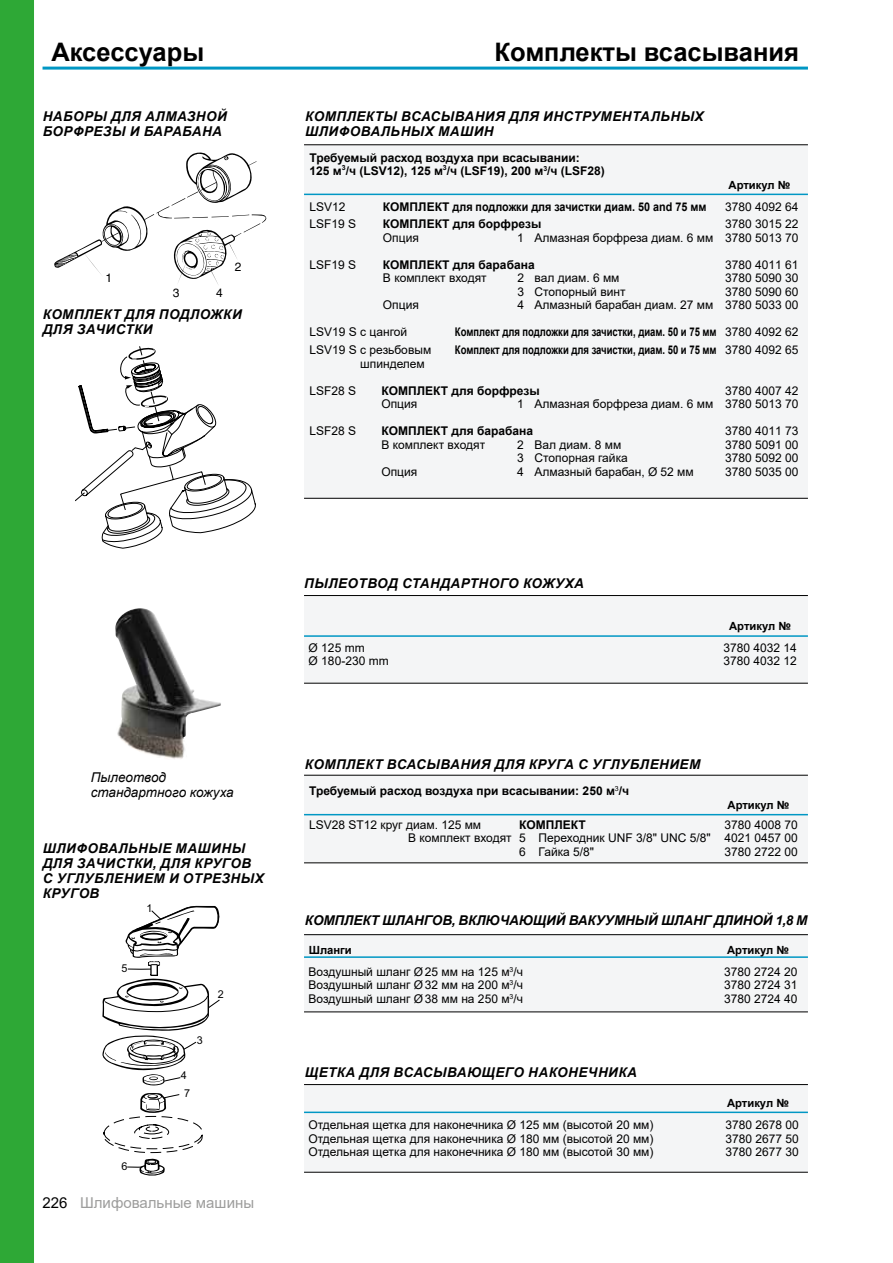
<style>
.page{position:relative;width:893px;height:1263px;background:#fff}
.page>*{position:absolute;margin:0;border:0;box-sizing:border-box;transform-origin:0 0}
.t1{font:700 25.5px "Arial";color:#000}
.t2{font:15px "Arial";color:#9d9d9c}
.t3{font:italic 700 13.5px/15px "Arial";letter-spacing:.035em;color:#000}
.t4{font:italic 700 13.5px "Arial";letter-spacing:-.005em;color:#000}
.t5{font:italic 13.5px/15px "Arial";color:#000}
.t6{font:12px "Arial";color:#000}
.t7{font:700 12px/13.5px "Arial";color:#000}
.t8{font:700 12px "Arial";color:#000;scale:.79 1}
.t9{font:12px "Helvetica";color:#000}
.t10{font:700 11.25px "Arial";color:#000}
.t11{font:10.8px "Arial";color:#000}
.t12{font:700 7.05px "Arial";color:#000}
.s1{font-weight:400}
.s2{color:#000}
</style>
<div class="page">
<div style="left:0;top:0;width:34px;height:1263px;background:#2ea836"></div>
<hr style="left:43px;top:67px;width:765px;height:3px;background:#0097c4">
<svg style="left:75px;top:346px;width:181px;height:203px"></svg>
<svg style="left:127px;top:1159px;width:38px;height:17px"></svg>
<svg style="left:104px;top:1093px;width:99px;height:60px"></svg>
<svg style="left:102px;top:905px;width:118px;height:180px"></svg>
<svg style="left:54px;top:152px;width:213px;height:132px"></svg>
<div style="left:304px;top:145px;width:504px;height:353px;background:#f4f5f6"></div>
<hr style="left:304px;top:144px;width:504px;height:1px;background:#000">
<hr style="left:304px;top:498px;width:504px;height:1px;background:#000">
<hr style="left:304px;top:194px;width:504px;height:1px;background:#0097c4">
<div style="left:304px;top:775px;width:504px;height:88px;background:#f4f5f6"></div>
<hr style="left:304px;top:775px;width:504px;height:1px;background:#000">
<hr style="left:304px;top:862px;width:504px;height:1px;background:#000">
<hr style="left:304px;top:814px;width:504px;height:1px;background:#0097c4">
<div style="left:304px;top:935px;width:504px;height:77px;background:#f4f5f6"></div>
<hr style="left:304px;top:934px;width:504px;height:1px;background:#000">
<hr style="left:304px;top:1012px;width:504px;height:1px;background:#000">
<hr style="left:304px;top:956px;width:504px;height:2px;background:#0097c4">
<div style="left:304px;top:1084px;width:504px;height:88px;background:#f4f5f6"></div>
<hr style="left:304px;top:1084px;width:504px;height:1px;background:#000">
<hr style="left:304px;top:1172px;width:504px;height:1px;background:#000">
<hr style="left:304px;top:1111px;width:504px;height:2px;background:#0097c4">
<div style="left:304px;top:595px;width:504px;height:88px;background:#f4f5f6"></div>
<hr style="left:304px;top:595px;width:504px;height:1px;background:#000">
<hr style="left:304px;top:683px;width:504px;height:1px;background:#000">
<hr style="left:304px;top:635px;width:504px;height:2px;background:#0097c4">
<img style="left:115px;top:608px;width:106px;height:151px">
<h1 class="t1" style="left:51px;top:34px;width:154px">Аксессуары</h1>
<h1 class="t1" style="left:495px;top:34px;width:306px">Комплекты всасывания</h1>
<p class="t3" style="left:43px;top:109px;width:186px">НАБОРЫ ДЛЯ АЛМАЗНОЙ<br>БОРФРЕЗЫ И БАРАБАНА</p>
<p class="t9" style="left:106px;top:271px;width:8px">1</p>
<p class="t9" style="left:173px;top:286px;width:8px">3</p>
<p class="t9" style="left:216px;top:286px;width:8px">4</p>
<p class="t9" style="left:235px;top:260px;width:8px">2</p>
<p class="t3" style="left:43px;top:307px;width:201px">КОМПЛЕКТ ДЛЯ ПОДЛОЖКИ<br>ДЛЯ ЗАЧИСТКИ</p>
<p class="t3" style="left:305px;top:109px;width:400px">КОМПЛЕКТЫ ВСАСЫВАНИЯ ДЛЯ ИНСТРУМЕНТАЛЬНЫХ<br>ШЛИФОВАЛЬНЫХ МАШИН</p>
<p class="t7" style="left:310px;top:151px;width:297px">Требуемый расход воздуха при всасывании:<br>125 м /ч (LSV12), 125 м /ч (LSF19), 200 м<sup>3</sup>/ч (LSF28)</p>
<p class="t12" style="left:342px;top:162px;width:5px">3</p>
<p class="t12" style="left:443px;top:162px;width:5px">3</p>
<p class="t10" style="left:729px;top:177px;width:63px">Артикул №</p>
<p class="t6" style="left:310px;top:198px;width:38px">LSV12</p>
<p class="t7" style="left:383px;top:200px;width:325px">КОМПЛЕКТ для подложки для зачистки диам. 50 and 75 мм</p>
<p class="t6" style="left:725px;top:198px;width:75px">3780 4092 64</p>
<p class="t6" style="left:310px;top:216px;width:48px">LSF19 S</p>
<p class="t7" style="left:383px;top:217px;width:160px">КОМПЛЕКТ для борфрезы</p>
<p class="t6" style="left:725px;top:216px;width:75px">3780 3015 22</p>
<p class="t6" style="left:383px;top:229px;width:37px">Опция</p>
<p class="t6" style="left:517px;top:229px;width:283px">1 Алмазная борфреза диам. 6 мм 3780 5013 70</p>
<p class="t6" style="left:310px;top:256px;width:48px">LSF19 S</p>
<p class="t7" style="left:383px;top:258px;width:153px">КОМПЛЕКТ для барабана</p>
<p class="t6" style="left:725px;top:256px;width:75px">3780 4011 61</p>
<p class="t6" style="left:383px;top:270px;width:105px">В комплект входят</p>
<p class="t6" style="left:517px;top:270px;width:104px">2 вал диам. 6 мм</p>
<p class="t6" style="left:725px;top:270px;width:75px">3780 5090 30</p>
<p class="t6" style="left:517px;top:283px;width:110px">3 Стопорный винт</p>
<p class="t6" style="left:725px;top:283px;width:75px">3780 5090 60</p>
<p class="t6" style="left:383px;top:297px;width:37px">Опция</p>
<p class="t6" style="left:517px;top:297px;width:283px">4 Алмазный барабан диам. 27 мм 3780 5033 00</p>
<p class="t6" style="left:310px;top:324px;width:99px">LSV19 S с цангой</p>
<p class="t8" style="left:455px;top:324px;width:436px">Комплект для подложки для зачистки, диам. 50 и 75 мм <span class="s1">3780 4092 62</span></p>
<p class="t6" style="left:310px;top:342px;width:123px">LSV19 S с резьбовым</p>
<p class="t8" style="left:455px;top:341px;width:436px">Комплект для подложки для зачистки, диам. 50 и 75 мм <span class="s1">3780 4092 65</span></p>
<p class="t6" style="left:360px;top:355px;width:66px">шпинделем</p>
<p class="t6" style="left:310px;top:382px;width:48px">LSF28 S</p>
<p class="t7" style="left:381px;top:384px;width:160px">КОМПЛЕКТ для борфрезы</p>
<p class="t6" style="left:725px;top:382px;width:75px">3780 4007 42</p>
<p class="t6" style="left:381px;top:396px;width:37px">Опция</p>
<p class="t6" style="left:517px;top:396px;width:283px">1 Алмазная борфреза диам. 6 мм 3780 5013 70</p>
<p class="t6" style="left:310px;top:423px;width:48px">LSF28 S</p>
<p class="t7" style="left:381px;top:424px;width:153px">КОМПЛЕКТ для барабана</p>
<p class="t6" style="left:725px;top:423px;width:75px">3780 4011 73</p>
<p class="t6" style="left:381px;top:436px;width:105px">В комплект входят</p>
<p class="t6" style="left:517px;top:436px;width:106px">2 Вал диам. 8 мм</p>
<p class="t6" style="left:725px;top:436px;width:75px">3780 5091 00</p>
<p class="t6" style="left:517px;top:450px;width:112px">3 Стопорная гайка</p>
<p class="t6" style="left:725px;top:450px;width:75px">3780 5092 00</p>
<p class="t6" style="left:381px;top:463px;width:37px">Опция</p>
<p class="t6" style="left:517px;top:463px;width:178px">4 Алмазный барабан, Ø 52 мм</p>
<p class="t6" style="left:725px;top:463px;width:75px">3780 5035 00</p>
<p class="t5" style="left:91px;top:770px;width:145px">Пылеотвод стандартного кожуха</p>
<p class="t3" style="left:43px;top:841px;width:223px">ШЛИФОВАЛЬНЫЕ МАШИНЫ<br>ДЛЯ ЗАЧИСТКИ, ДЛЯ КРУГОВ<br>С УГЛУБЛЕНИЕМ И ОТРЕЗНЫХ<br>КРУГОВ</p>
<p class="t11" style="left:146px;top:901px;width:8px">1</p>
<p class="t11" style="left:121px;top:961px;width:8px">5</p>
<p class="t11" style="left:121px;top:1159px;width:8px">6</p>
<p class="t11" style="left:181px;top:1068px;width:8px">4</p>
<p class="t11" style="left:197px;top:1033px;width:8px">3</p>
<p class="t11" style="left:184px;top:1085px;width:8px">7</p>
<p class="t11" style="left:218px;top:986px;width:8px">2</p>
<p class="t2" style="left:43px;top:1192px;width:213px"><span class="s2">226</span> Шлифовальные машины</p>
<p class="t3" style="left:304px;top:576px;width:281px">ПЫЛЕОТВОД СТАНДАРТНОГО КОЖУХА</p>
<p class="t10" style="left:729px;top:618px;width:63px">Артикул №</p>
<p class="t6" style="left:309px;top:639px;width:58px">Ø 125 mm</p>
<p class="t6" style="left:723px;top:639px;width:75px">3780 4032 14</p>
<p class="t6" style="left:309px;top:653px;width:82px">Ø 180-230 mm</p>
<p class="t6" style="left:723px;top:653px;width:75px">3780 4032 12</p>
<p class="t3" style="left:305px;top:757px;width:397px">КОМПЛЕКТ ВСАСЫВАНИЯ ДЛЯ КРУГА С УГЛУБЛЕНИЕМ</p>
<p class="t7" style="left:309px;top:785px;width:321px">Требуемый расход воздуха при всасывании: 250 м<sup>3</sup>/ч</p>
<p class="t10" style="left:728px;top:797px;width:63px">Артикул №</p>
<p class="t6" style="left:309px;top:816px;width:174px">LSV28 ST12 круг диам. 125 мм</p>
<p class="t7" style="left:519px;top:818px;width:68px">КОМПЛЕКТ</p>
<p class="t6" style="left:725px;top:816px;width:75px">3780 4008 70</p>
<p class="t6" style="left:408px;top:830px;width:391px">В комплект входят 5 Переходник UNF 3/8" UNC 5/8" 4021 0457 00</p>
<p class="t6" style="left:519px;top:843px;width:77px">6 Гайка 5/8"</p>
<p class="t6" style="left:725px;top:843px;width:75px">3780 2722 00</p>
<p class="t4" style="left:305px;top:911px;width:504px">КОМПЛЕКТ ШЛАНГОВ, ВКЛЮЧАЮЩИЙ ВАКУУМНЫЙ ШЛАНГ ДЛИНОЙ 1,8 М</p>
<p class="t10" style="left:309px;top:942px;width:45px">Шланги</p>
<p class="t10" style="left:727px;top:942px;width:63px">Артикул №</p>
<p class="t6" style="left:309px;top:963px;width:216px">Воздушный шланг Ø25 мм на 125 м<sup>3</sup>/ч</p>
<p class="t6" style="left:724px;top:963px;width:75px">3780 2724 20</p>
<p class="t6" style="left:309px;top:977px;width:216px">Воздушный шланг Ø32 мм на 200 м<sup>3</sup>/ч</p>
<p class="t6" style="left:724px;top:977px;width:75px">3780 2724 31</p>
<p class="t6" style="left:309px;top:990px;width:216px">Воздушный шланг Ø38 мм на 250 м<sup>3</sup>/ч</p>
<p class="t6" style="left:724px;top:990px;width:75px">3780 2724 40</p>
<p class="t3" style="left:305px;top:1065px;width:334px">ЩЕТКА ДЛЯ ВСАСЫВАЮЩЕГО НАКОНЕЧНИКА</p>
<p class="t10" style="left:727px;top:1095px;width:63px">Артикул №</p>
<p class="t6" style="left:309px;top:1117px;width:346px">Отдельная щетка для наконечника Ø 125 мм (высотой 20 мм)</p>
<p class="t6" style="left:726px;top:1117px;width:75px">3780 2678 00</p>
<p class="t6" style="left:309px;top:1130px;width:346px">Отдельная щетка для наконечника Ø 180 мм (высотой 20 мм)</p>
<p class="t6" style="left:726px;top:1130px;width:75px">3780 2677 50</p>
<p class="t6" style="left:309px;top:1144px;width:346px">Отдельная щетка для наконечника Ø 180 мм (высотой 30 мм)</p>
<p class="t6" style="left:726px;top:1144px;width:75px">3780 2677 30</p>
</div>
